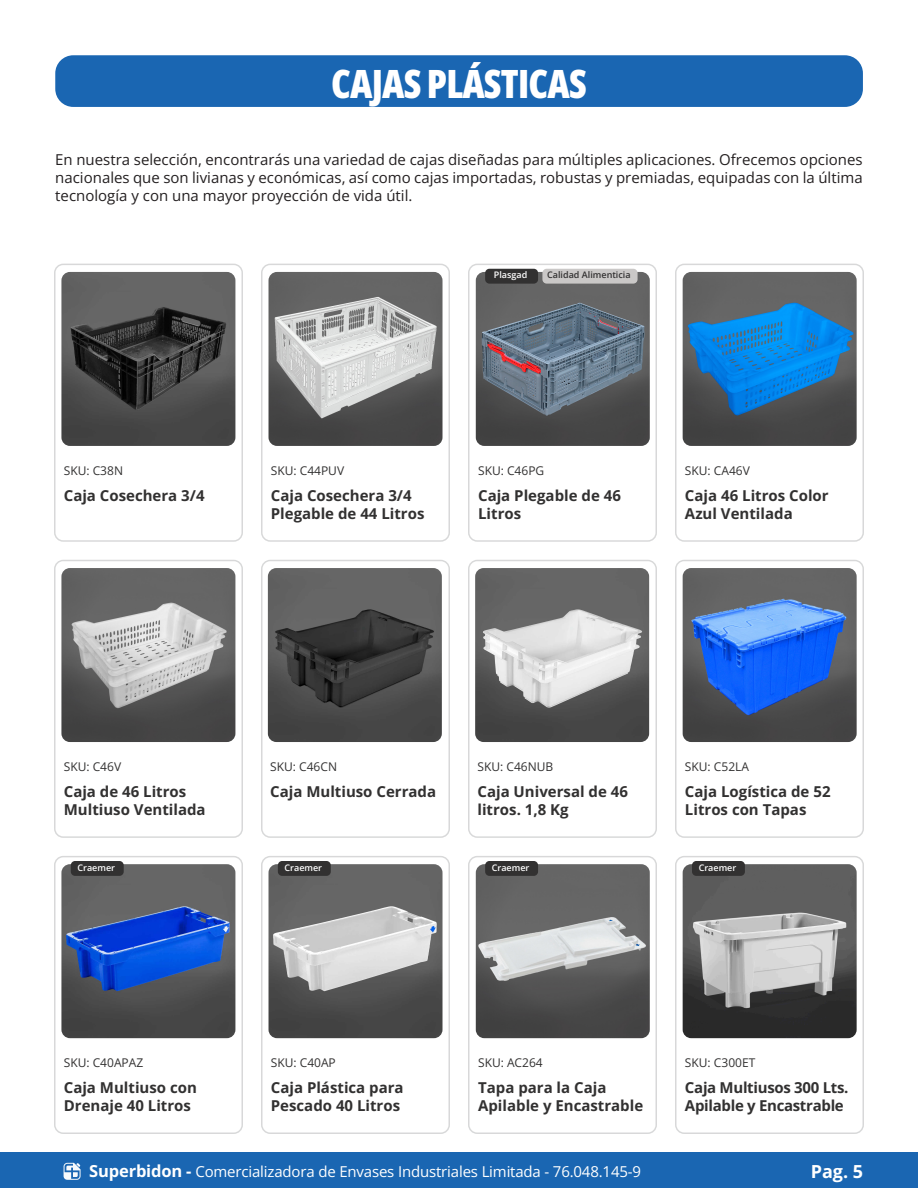
<style>
.page{position:relative;width:918px;height:1188px;background:#fff}
.page>*{position:absolute;margin:0;border:0;box-sizing:border-box;transform-origin:0 0}
.t1{font:800 39px "Open Sans Condensed";letter-spacing:-.02em;color:#fff}
.t2{font:700 18px "Open Sans";color:#fff}
.t3{font:700 15px/18px "Open Sans";color:#323131}
.t4{font:15px/18px "Open Sans";color:#231f20;text-align:justify}
.t5{font:15px "Open Sans";letter-spacing:-.01em;color:#fff}
.t6{font:700 15px/18px "Open Sans";letter-spacing:-.02em;color:#323131}
.t7{font:12px "Open Sans";color:#323131}
.t8{font:600 9px "Open Sans";color:#fff}
.t9{font:600 9px "Open Sans";color:#323131}
.s1{font-weight:700;font-size:16.5px}
</style>
<div class="page">
<div style="left:0;top:1153px;width:918px;height:35px;background:#1a66b2"></div>
<svg style="left:64px;top:1163px;width:16px;height:17px"></svg>
<div style="left:55px;top:55px;width:808px;height:52px;background:#1a66b2;border-radius:18px"></div>
<div style="left:54px;top:264px;width:189px;height:278px;border:2px solid #393d3f;border-radius:9px"></div>
<div style="left:261px;top:264px;width:189px;height:278px;border:2px solid #393d3f;border-radius:9px"></div>
<div style="left:468px;top:264px;width:189px;height:278px;border:2px solid #393d3f;border-radius:9px"></div>
<div style="left:675px;top:264px;width:189px;height:278px;border:2px solid #393d3f;border-radius:9px"></div>
<img style="left:61px;top:272px;width:174px;height:174px">
<img style="left:269px;top:272px;width:174px;height:174px">
<img style="left:476px;top:272px;width:174px;height:174px">
<img style="left:683px;top:272px;width:174px;height:174px">
<div style="left:485px;top:269px;width:53px;height:15px;background:#323131;border-radius:4px"></div>
<div style="left:542px;top:269px;width:96px;height:15px;background:#cac8c7;border-radius:4px"></div>
<div style="left:54px;top:560px;width:189px;height:278px;border:2px solid #393d3f;border-radius:9px"></div>
<div style="left:261px;top:560px;width:189px;height:278px;border:2px solid #393d3f;border-radius:9px"></div>
<div style="left:468px;top:560px;width:189px;height:278px;border:2px solid #393d3f;border-radius:9px"></div>
<div style="left:675px;top:560px;width:189px;height:278px;border:2px solid #393d3f;border-radius:9px"></div>
<img style="left:61px;top:568px;width:174px;height:174px">
<img style="left:268px;top:568px;width:174px;height:174px">
<img style="left:475px;top:568px;width:174px;height:174px">
<img style="left:683px;top:568px;width:174px;height:174px">
<div style="left:54px;top:856px;width:189px;height:278px;border:2px solid #393d3f;border-radius:9px"></div>
<div style="left:261px;top:856px;width:189px;height:278px;border:2px solid #393d3f;border-radius:9px"></div>
<div style="left:468px;top:856px;width:189px;height:278px;border:2px solid #393d3f;border-radius:9px"></div>
<div style="left:675px;top:856px;width:189px;height:278px;border:2px solid #393d3f;border-radius:9px"></div>
<img style="left:61px;top:864px;width:174px;height:174px">
<img style="left:269px;top:864px;width:174px;height:174px">
<img style="left:476px;top:864px;width:174px;height:174px">
<img style="left:683px;top:864px;width:174px;height:174px">
<div style="left:71px;top:861px;width:53px;height:15px;background:#323131;border-radius:4px"></div>
<div style="left:278px;top:861px;width:53px;height:15px;background:#323131;border-radius:4px"></div>
<div style="left:485px;top:861px;width:53px;height:15px;background:#323131;border-radius:4px"></div>
<div style="left:692px;top:861px;width:53px;height:15px;background:#323131;border-radius:4px"></div>
<p class="t1" style="left:331px;top:54px;width:257px">CAJAS PLÁSTICAS</p>
<p class="t4" style="left:55px;top:151px;width:809px">En nuestra selección, encontrarás una variedad de cajas diseñadas para múltiples aplicaciones. Ofrecemos opciones nacionales que son livianas y económicas, así como cajas importadas, robustas y premiadas, equipadas con la última tecnología y con una mayor proyección de vida útil.</p>
<p class="t8" style="left:494px;top:269px;width:35px">Plasgad</p>
<p class="t9" style="left:547px;top:269px;width:85px">Calidad Alimenticia</p>
<p class="t7" style="left:64px;top:462px;width:61px">SKU: C38N</p>
<p class="t7" style="left:271px;top:462px;width:75px">SKU: C44PUV</p>
<p class="t7" style="left:478px;top:462px;width:68px">SKU: C46PG</p>
<p class="t7" style="left:685px;top:462px;width:66px">SKU: CA46V</p>
<p class="t3" style="left:64px;top:486px;width:142px">Caja Cosechera 3/4</p>
<p class="t3" style="left:271px;top:486px;width:155px">Caja Cosechera 3/4<br>Plegable de 44 Litros</p>
<p class="t3" style="left:478px;top:486px;width:144px">Caja Plegable de 46<br>Litros</p>
<p class="t3" style="left:685px;top:486px;width:145px">Caja 46 Litros Color<br>Azul Ventilada</p>
<p class="t7" style="left:64px;top:759px;width:59px">SKU: C46V</p>
<p class="t7" style="left:270px;top:759px;width:68px">SKU: C46CN</p>
<p class="t7" style="left:477px;top:759px;width:77px">SKU: C46NUB</p>
<p class="t7" style="left:685px;top:759px;width:66px">SKU: C52LA</p>
<p class="t3" style="left:64px;top:782px;width:143px">Caja de 46 Litros<br>Multiuso Ventilada</p>
<p class="t3" style="left:270px;top:782px;width:167px">Caja Multiuso Cerrada</p>
<p class="t3" style="left:477px;top:782px;width:152px">Caja Universal de 46 litros. 1,8 Kg</p>
<p class="t3" style="left:685px;top:782px;width:147px">Caja Logística de 52<br>Litros con Tapas</p>
<p class="t8" style="left:77px;top:861px;width:39px">Craemer</p>
<p class="t8" style="left:285px;top:861px;width:39px">Craemer</p>
<p class="t8" style="left:492px;top:861px;width:39px">Craemer</p>
<p class="t8" style="left:699px;top:861px;width:39px">Craemer</p>
<p class="t7" style="left:64px;top:1055px;width:81px">SKU: C40APAZ</p>
<p class="t7" style="left:271px;top:1055px;width:67px">SKU: C40AP</p>
<p class="t7" style="left:478px;top:1055px;width:66px">SKU: AC264</p>
<p class="t7" style="left:685px;top:1055px;width:72px">SKU: C300ET</p>
<p class="t3" style="left:64px;top:1078px;width:135px">Caja Multiuso con<br>Drenaje 40 Litros</p>
<p class="t3" style="left:271px;top:1078px;width:134px">Caja Plástica para<br>Pescado 40 Litros</p>
<p class="t3" style="left:478px;top:1078px;width:167px">Tapa para la Caja<br>Apilable y Encastrable</p>
<p class="t6" style="left:685px;top:1078px;width:165px">Caja Multiusos 300 Lts.<br>Apilable y Encastrable</p>
<p class="t5" style="left:89px;top:1161px;width:553px"><span class="s1">Superbidon -</span> Comercializadora de Envases Industriales Limitada - 76.048.145-9</p>
<p class="t2" style="left:811px;top:1159px;width:54px">Pag. 5</p>
</div>
